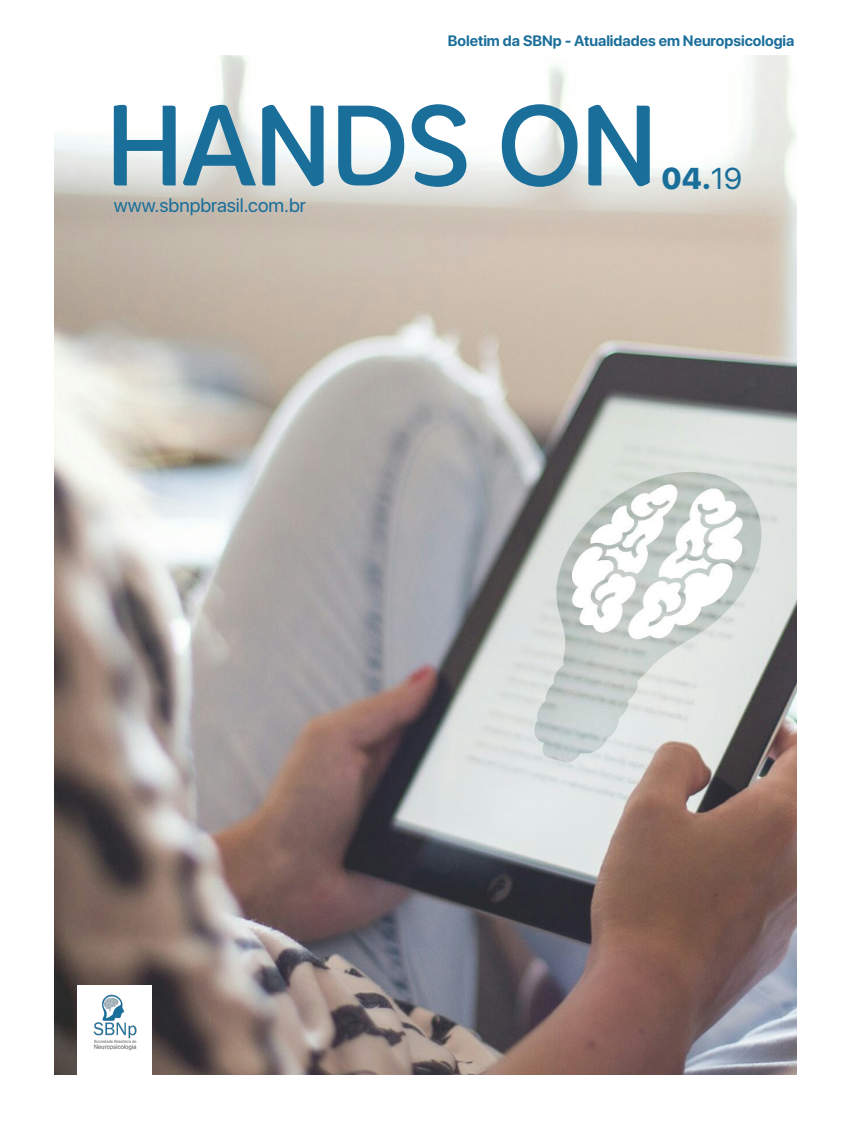
<style>
.page{position:relative;width:851px;height:1127px;background:#fff}
.page>*{position:absolute;margin:0;border:0;box-sizing:border-box;transform-origin:0 0}
.t1{font:800 30px "SF Pro Display";color:#196e9a}
.t2{font:19.5px "SF Pro Display";color:#196e9a}
.t3{font:700 15px "SF Pro Display";color:#196e9a}
.s1{font-weight:400}
</style>
<div class="page">
<img style="left:54px;top:55px;width:742px;height:1019px">
<div style="left:77px;top:985px;width:74px;height:135px;background:#fff"></div>
<img style="left:93px;top:994px;width:44px;height:57px">
<svg style="left:114px;top:104px;width:535px;height:83px"></svg>
<p class="t2" style="left:114px;top:190px;width:193px">www.sbnpbrasil.com.br</p>
<p class="t3" style="left:448px;top:32px;width:348px">Boletim da SBNp - Atualidades em Neuropsicologia</p>
<p class="t1" style="left:661px;top:161px;width:82px">04.<span class="s1">19</span></p>
</div>
